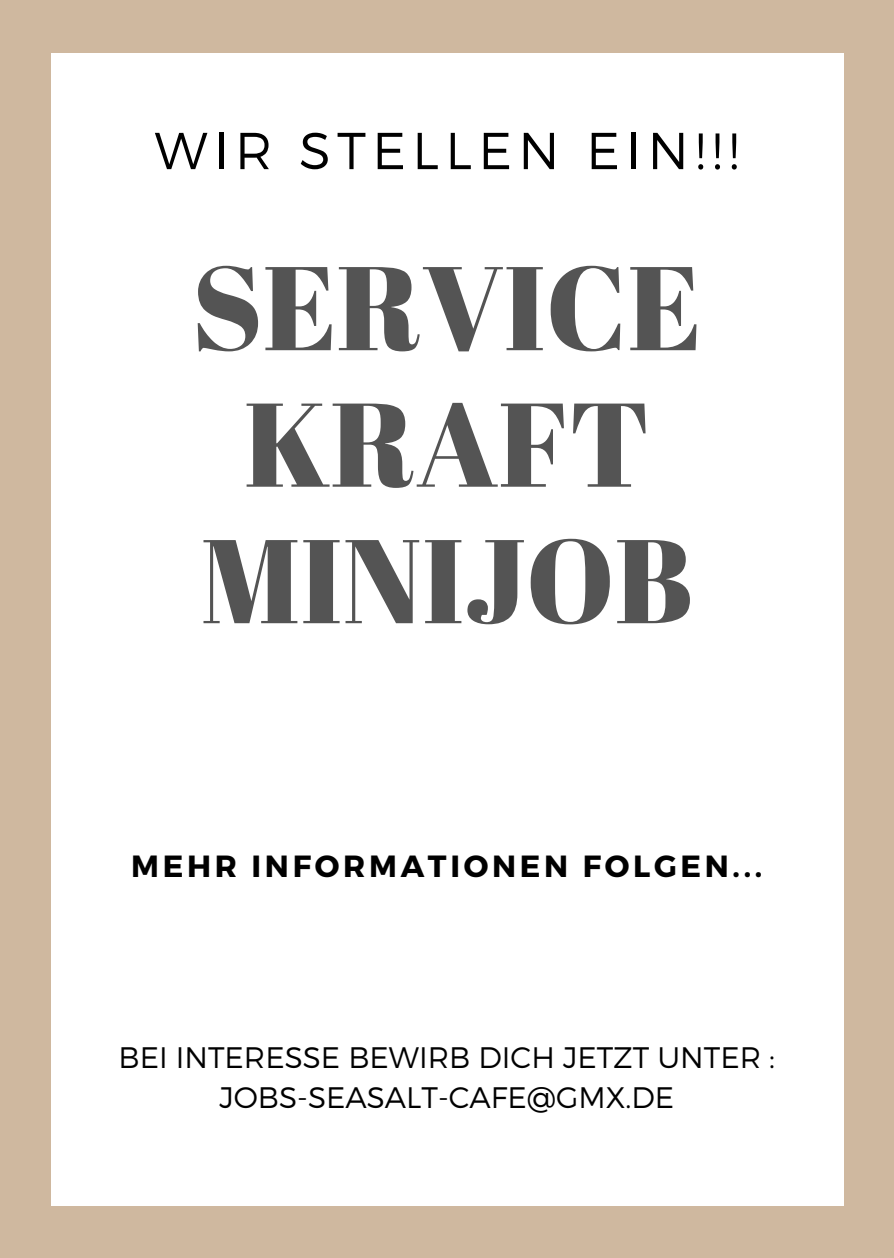
<style>
.page{position:relative;width:894px;height:1258px;background:#fff}
.page>*{position:absolute;margin:0;border:0;box-sizing:border-box;transform-origin:0 0}
.t1{font:118.8px/136.5px "Abril Fatface";color:#545454;text-align:center}
.t2{font:300 51.9px "Montserrat";letter-spacing:.12em;color:#000}
.t3{font:700 30.6px "Montserrat";letter-spacing:.12em;color:#000}
.t4{font:300 29.7px/39.6px "Montserrat";color:#000;text-align:center}
</style>
<div class="page">
<div style="left:0;top:0;width:893px;height:1258px;background:#cfb89f"></div>
<div style="left:51px;top:54px;width:792px;height:1152px;background:#fff"></div>
<h3 class="t2" style="left:154px;top:117px;width:586px">WIR STELLEN EIN!!!</h3>
<h2 class="t1" style="left:191px;top:236px;width:511px">SERVICE<br>KRAFT<br>MINIJOB</h2>
<p class="t3" style="left:131px;top:846px;width:632px">MEHR INFORMATIONEN FOLGEN...</p>
<h1 class="t4" style="left:118px;top:1036px;width:658px">BEI INTERESSE BEWIRB DICH JETZT UNTER :<br>JOBS-SEASALT-CAFE@GMX.DE</h1>
</div>
